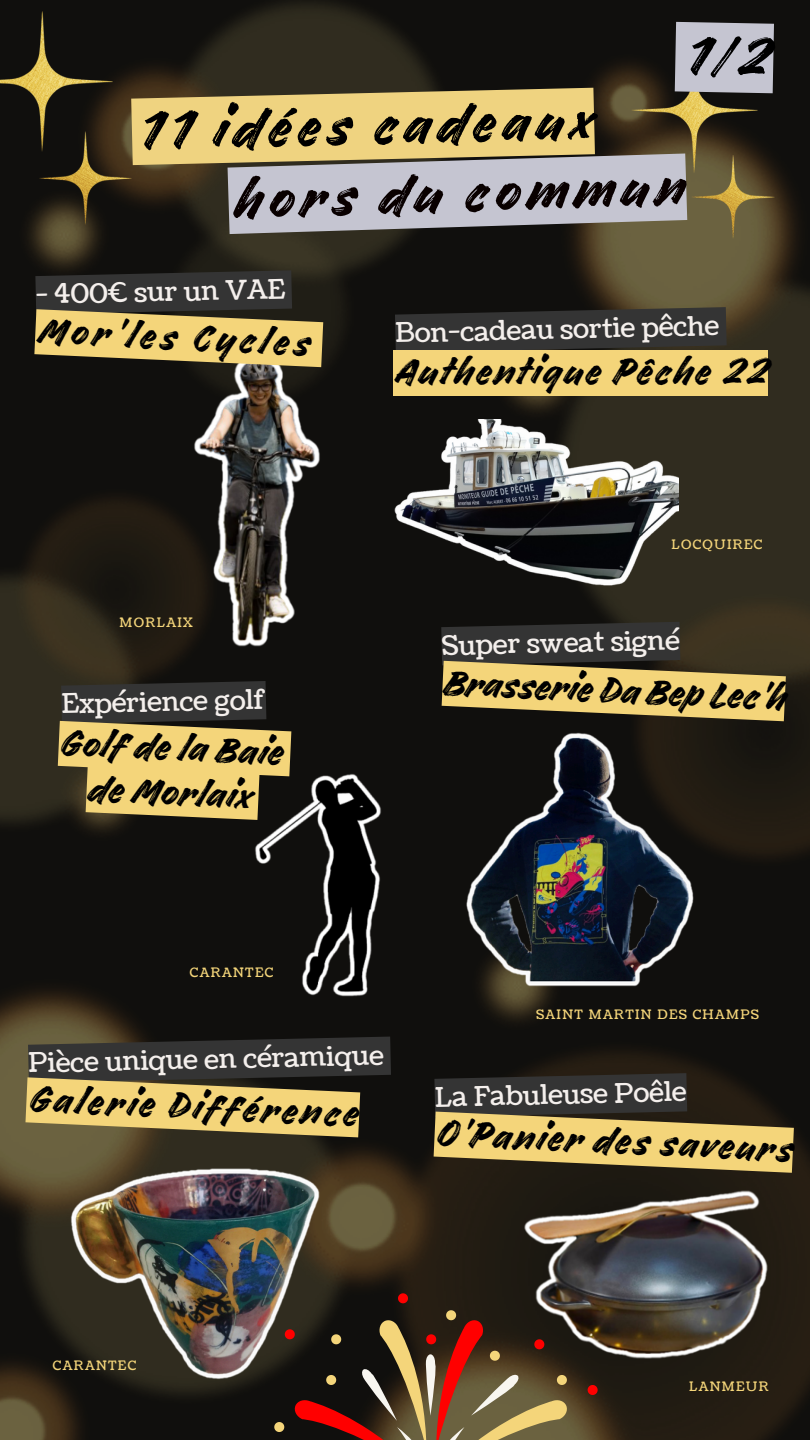
<style>
.page{position:relative;width:810px;height:1440px;background:#fff}
.page>*{position:absolute;margin:0;border:0;box-sizing:border-box;transform-origin:0 0}
.t1{font:63.2px "Handelson Two";color:#000}
.t2{font:63.2px "Handelson Two";color:#090000}
.t3{font:43.2px/44.9px "Handelson Two";letter-spacing:.06em;color:#000;text-align:center}
.t4{font:27px "Coustard";color:#f4efec}
.t5{font:13px "Coustard";letter-spacing:.1em;color:#f4d57a}
</style>
<div class="page">
<img style="left:0;top:0;width:810px;height:1440px">
<img style="left:0;top:12px;width:131px;height:212px">
<img style="left:631px;top:234px;width:144px;height:4px">
<svg style="left:398px;top:1293px;width:10px;height:10px"></svg>
<svg style="left:274px;top:1310px;width:294px;height:130px;background:#6e5938"></svg>
<img style="left:421px;top:682px;width:318px;height:355px">
<img style="left:421px;top:1122px;width:389px;height:305px">
<img style="left:69px;top:345px;width:375px;height:321px">
<img style="left:179px;top:705px;width:278px;height:296px">
<img style="left:10px;top:1118px;width:371px;height:312px">
<img style="left:381px;top:420px;width:298px;height:167px">
<svg style="left:34px;top:270px;width:289px;height:97px;background:#87794e"></svg>
<svg style="left:395px;top:307px;width:332px;height:43px;background:#313130"></svg>
<svg style="left:434px;top:1073px;width:360px;height:100px;background:#837348"></svg>
<svg style="left:25px;top:1037px;width:366px;height:100px;background:#82744c"></svg>
<svg style="left:441px;top:622px;width:345px;height:99px;background:#87784b"></svg>
<svg style="left:56px;top:681px;width:235px;height:140px;background:#998753"></svg>
<div style="left:393px;top:350px;width:375px;height:45px;background:#f4d57a"></div>
<svg style="left:131px;top:22px;width:644px;height:212px;background:#847a63"></svg>
<p class="t1" style="left:135px;top:98px;width:457px;rotate:-1deg">11 idées cadeaux</p>
<p class="t2" style="left:231px;top:169px;width:453px;rotate:-2deg">hors du commun</p>
<h1 class="t4" style="left:36px;top:276px;width:251px;rotate:-1deg">- 400€ sur un VAE</h1>
<p class="t3" style="left:39px;top:308px;width:273px;rotate:3deg">Mor’les Cycles</p>
<h1 class="t4" style="left:395px;top:314px;width:326px;rotate:-1deg">Bon-cadeau sortie pêche</h1>
<p class="t3" style="left:394px;top:350px;width:374px">Authentique Pêche 22</p>
<h3 class="t5" style="left:120px;top:614px;width:75px">MORLAIX</h3>
<h3 class="t4" style="left:61px;top:685px;width:206px;rotate:-1deg">Expérience golf</h3>
<p class="t3" style="left:60px;top:720px;width:225px;rotate:3deg">Golf de la Baie de Morlaix</p>
<p class="t5" style="left:671px;top:536px;width:93px">LOCQUIREC</p>
<h1 class="t4" style="left:441px;top:627px;width:240px;rotate:-1deg">Super sweat signé</h1>
<p class="t3" style="left:444px;top:659px;width:344px;rotate:3deg">Brasserie Da Bep Lec’h</p>
<h3 class="t5" style="left:190px;top:964px;width:85px">CARANTEC</h3>
<h2 class="t4" style="left:28px;top:1044px;width:357px;rotate:-1deg">Pièce unique en céramique</h2>
<h2 class="t3" style="left:29px;top:1076px;width:331px;rotate:3deg">Galerie Différence</h2>
<h2 class="t5" style="left:536px;top:1006px;width:225px">SAINT MARTIN DES CHAMPS</h2>
<h3 class="t4" style="left:435px;top:1078px;width:253px;rotate:-1deg">La Fabuleuse Poêle</h3>
<p class="t3" style="left:437px;top:1110px;width:358px;rotate:3deg">O’Panier des saveurs</p>
<p class="t5" style="left:53px;top:1357px;width:85px">CARANTEC</p>
<h2 class="t5" style="left:689px;top:1378px;width:81px">LANMEUR</h2>
</div>
